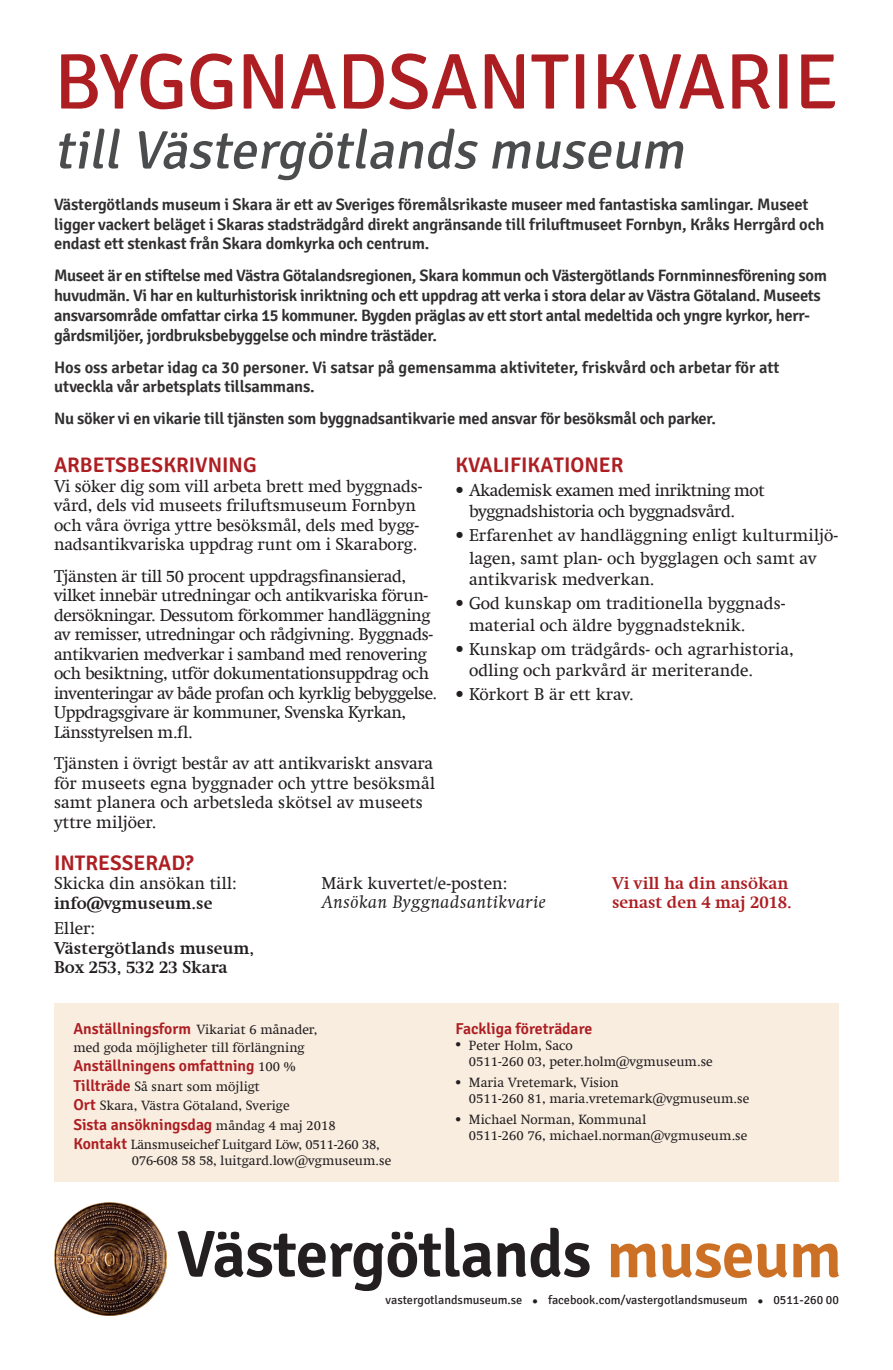
<style>
.page{position:relative;width:893px;height:1370px;background:#fff}
.page>*{position:absolute;margin:0;border:0;box-sizing:border-box;transform-origin:0 0}
.t1{font:78.75px "Signika";letter-spacing:-.01em;color:#ad1e22}
.t2{font:italic 54px "Signika";color:#4b4c4d}
.t3{font:600 21px "Signika";color:#ad1e22}
.t4{font:italic 18px "Swift Com";letter-spacing:.03em;color:#231f20}
.t5{font:17.25px/19.5px "Swift Com";letter-spacing:-.01em;color:#231f20}
.t6{font:17.25px/21px "Swift Com";letter-spacing:-.03em;color:#231f20}
.t7{font:700 17.25px/19.5px "Swift Com";color:#231f20}
.t8{font:700 17.25px/19.5px "Swift Com";letter-spacing:-.005em;color:#ad1e22}
.t9{font:600 16.5px/19.8px "Signika";letter-spacing:-.015em;color:#312f30}
.t10{font:600 15.75px "Signika";color:#ad1e22}
.t11{font:13.5px/16.2px "Swift Com";color:#231f20}
.t12{font:12.3px "Signika";color:#231f20}
.s1{font-family:"Signika";font-weight:600;font-size:15.75px;color:#ad1e22}
.s2{font-family:"Swift Com";font-weight:400;font-size:13.5px;color:#231f20}
</style>
<div class="page">
<svg style="left:611px;top:1243px;width:228px;height:34px"></svg>
<svg style="left:178px;top:1227px;width:412px;height:63px"></svg>
<img style="left:54px;top:1202px;width:113px;height:113px">
<div style="left:54px;top:1002px;width:785px;height:179px;background:#f9ede0"></div>
<h1 class="t1" style="left:54px;top:37px;width:786px">BYGGNADSANTIKVARIE</h1>
<h2 class="t2" style="left:54px;top:120px;width:642px">tillVästergötlands museum</h2>
<p class="t9" style="left:54px;top:194px;width:772px">Västergötlands museum i Skara är ett av Sveriges föremålsrikaste museer med fantastiska samlingar. Museet ligger vackert beläget i Skaras stadsträdgård direkt angränsande till friluftmuseet Fornbyn, Kråks Herrgård och endast ett stenkast från Skara domkyrka och centrum.</p>
<p class="t9" style="left:54px;top:266px;width:775px">Museet är en stiftelse med Västra Götalandsregionen, Skara kommun och Västergötlands Fornminnesförening som huvudmän. Vi har en kulturhistorisk inriktning och ett uppdrag att verka i stora delar av Västra Götaland. Museets ansvarsområde omfattar cirka 15 kommuner. Bygden präglas av ett stort antal medeltida och yngre kyrkor, herr&shy;gårdsmiljöer, jordbruksbebyggelse och mindre trästäder.</p>
<p class="t9" style="left:54px;top:357px;width:727px">Hos oss arbetar idag ca 30 personer. Vi satsar på gemensamma aktiviteter, friskvård och arbetar för att utveckla vår arbetsplats tillsammans.</p>
<p class="t9" style="left:54px;top:409px;width:664px">Nu söker vi en vikarie till tjänsten som byggnadsantikvarie med ansvar för besöksmål och parker.</p>
<p class="t3" style="left:54px;top:453px;width:204px">ARBETSBESKRIVNING</p>
<p class="t5" style="left:54px;top:476px;width:370px">Vi söker dig som vill arbeta brett med byggnads&shy;vård, dels vid museets friluftsmuseum Fornbyn och våra övriga yttre besöksmål, dels med bygg&shy;nadsantikvariska uppdrag runt om i Skaraborg.</p>
<p class="t5" style="left:54px;top:566px;width:385px">Tjänsten är till 50 procent uppdragsfinansierad, vilket innebär utredningar och antikvariska förun&shy;dersökningar. Dessutom förkommer handläggning av remisser, utredningar och rådgivning. Byggnads&shy;antikvarien medverkar i samband med renovering och besiktning, utför dokumentationsuppdrag och inventeringar av både profan och kyrklig bebyggelse.<br>Uppdragsgivare är kommuner, Svenska Kyrkan, Länsstyrelsen m.fl.</p>
<p class="t5" style="left:54px;top:753px;width:383px">Tjänsten i övrigt består av att antikvariskt ansvara för museets egna byggnader och yttre besöksmål samt planera och arbetsleda skötsel av museets yttre miljöer.</p>
<p class="t3" style="left:455px;top:453px;width:170px">KVALIFIKATIONER</p>
<p class="t6" style="left:469px;top:480px;width:297px;text-indent:-14px">• Akademisk examen med inriktning mot byggnadshistoria och byggnadsvård.</p>
<p class="t5" style="left:469px;top:524px;width:371px;line-height:21.8px;text-indent:-14px">• Erfarenhet av handläggning enligt kulturmiljö&shy;lagen, samt plan- och bygglagen och samt av antikvarisk medverkan.</p>
<p class="t5" style="left:469px;top:591px;width:318px;line-height:22.5px;text-indent:-14px">• God kunskap om traditionella byggnads&shy;material och äldre byggnadsteknik.</p>
<p class="t5" style="left:469px;top:639px;width:326px;line-height:21px;text-indent:-14px">• Kunskap om trädgårds- och agrarhistoria, odling och parkvård är meriterande.</p>
<p class="t5" style="left:455px;top:684px;width:180px">• Körkort B är ett krav.</p>
<p class="t3" style="left:54px;top:850px;width:141px">INTRESSERAD?</p>
<p class="t5" style="left:54px;top:873px;width:184px">Skicka din ansökan till:</p>
<p class="t7" style="left:54px;top:892px;width:160px">info@vgmuseum.se</p>
<p class="t5" style="left:54px;top:918px;width:43px">Eller:</p>
<p class="t7" style="left:54px;top:937px;width:202px">Västergötlands museum,<br>Box 253, 532 23 Skara</p>
<p class="t5" style="left:322px;top:872px;width:187px">Märk kuvertet/e-posten:</p>
<p class="t4" style="left:322px;top:891px;width:226px">Ansökan Byggnadsantikvarie</p>
<p class="t8" style="left:612px;top:872px;width:181px">Vi vill ha din ansökan senast den 4 maj 2018.</p>
<p class="t11" style="left:73px;top:1019px;width:246px;line-height:18px"><span class="s1">Anställningsform</span> Vikariat 6 månader, med goda möjligheter till förlängning</p>
<p class="t10" style="left:73px;top:1056px;width:224px">Anställningens omfattning <span class="s2">100 %</span></p>
<p class="t11" style="left:73px;top:1076px;width:218px;line-height:19.5px"><span class="s1">Tillträde</span> Så snart som möjligt<br><span class="s1">Ort</span> Skara, Västra Götaland, Sverige</p>
<p class="t10" style="left:73px;top:1114px;width:264px">Sista ansökningsdag <span class="s2">måndag 4 maj 2018</span></p>
<p class="t11" style="left:132px;top:1136px;width:261px;text-indent:-59px"><span class="s1">Kontakt</span> Länsmuseichef Luitgard Löw, 0511-260 38,<br>076-608 58 58, luitgard.low@vgmuseum.se</p>
<p class="t10" style="left:455px;top:1018px;width:138px">Fackliga företrädare</p>
<p class="t11" style="left:469px;top:1036px;width:245px;text-indent:-13px">● Peter Holm, Saco<br>0511-260 03, peter.holm@vgmuseum.se</p>
<p class="t11" style="left:469px;top:1074px;width:282px;text-indent:-13px">● Maria Vretemark, Vision<br>0511-260 81, maria.vretemark@vgmuseum.se</p>
<p class="t11" style="left:469px;top:1111px;width:280px;text-indent:-13px">● Michael Norman, Kommunal<br>0511-260 76, michael.norman@vgmuseum.se</p>
<p class="t12" style="left:386px;top:1292px;width:455px">vastergotlandsmuseum.se ● facebook.com/vastergotlandsmuseum ● 0511-260 00</p>
</div>
